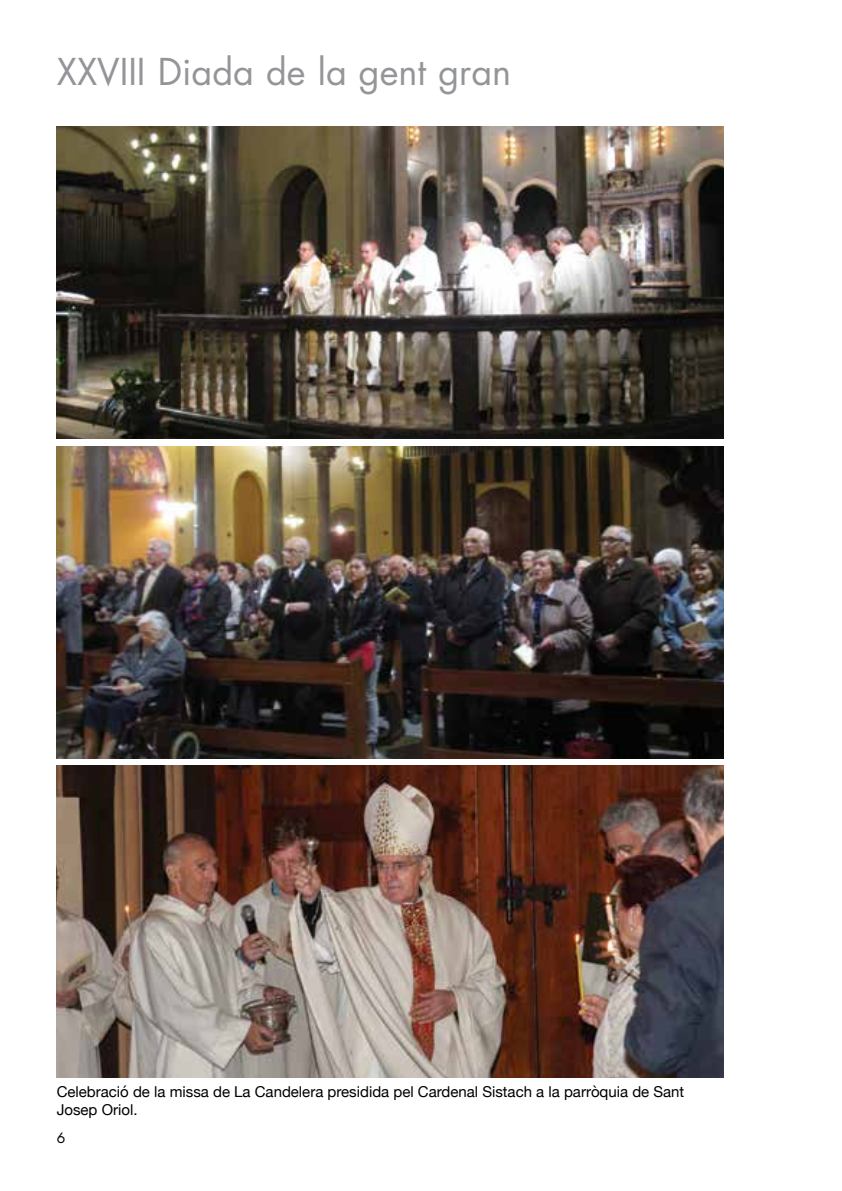
<style>
.page{position:relative;width:842px;height:1191px;background:#fff}
.page>*{position:absolute;margin:0;border:0;box-sizing:border-box;transform-origin:0 0}
.t1{font:36px "Futura";color:#939598}
.t2{font:15px/18px "Helvetica Neue";color:#000}
.t3{font:14px "Futura";color:#000}
</style>
<div class="page">
<img style="left:57px;top:127px;width:666px;height:311px">
<img style="left:57px;top:447px;width:666px;height:311px">
<img style="left:57px;top:766px;width:666px;height:311px">
<h1 class="t1" style="left:57px;top:47px;width:456px">XXVIII Diada de la gent gran</h1>
<p class="t2" style="left:57px;top:1083px;width:629px">Celebració de la missa de La Candelera presidida pel Cardenal Sistach a la parròquia de Sant<br>Josep Oriol.</p>
<p class="t3" style="left:57px;top:1127px;width:10px">6</p>
</div>
